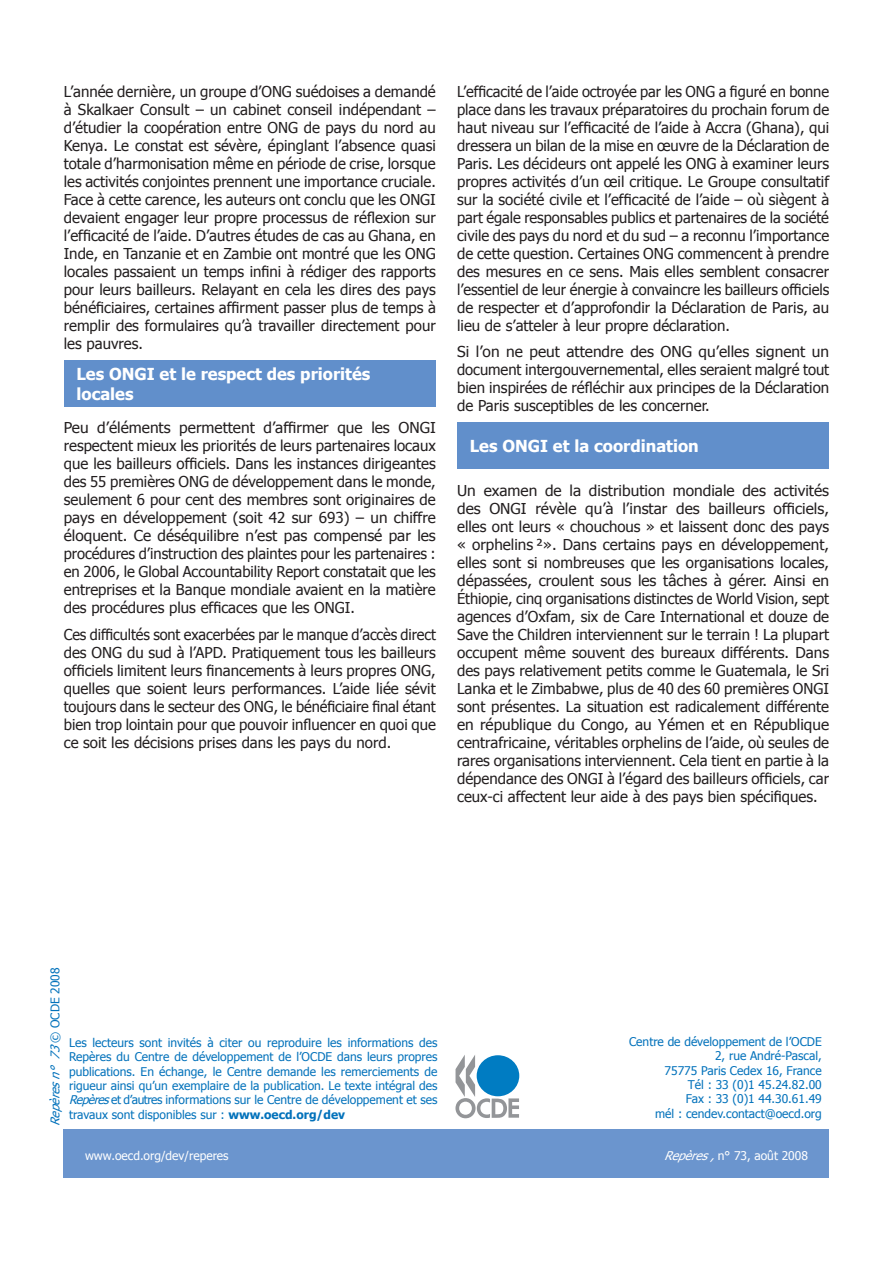
<style>
.page{position:relative;width:893px;height:1263px;background:#fff}
.page>*{position:absolute;margin:0;border:0;box-sizing:border-box;transform-origin:0 0}
.t1{font:700 16.5px/19.8px "Tahoma";color:#fff}
.Texte_courant{font:15px/18px "Tahoma";color:#231f20;text-align:justify}
.t2{font:12px/14.4px "Tahoma";color:#0372bb;text-align:justify}
.t3{font:12px "Tahoma";color:#fff}
.t4{font:italic 12px "Tahoma";color:#0372bb}
.s1{font-style:normal}
.s2{font-style:italic}
.s3{font-weight:700}
</style>
<div class="page">
<div style="left:64px;top:1129px;width:765px;height:49px;background:#6b95ce"></div>
<svg style="left:455px;top:1055px;width:64px;height:63px"></svg>
<div style="left:477px;top:1055px;width:42px;height:41px;background:#007cc2;border-radius:50%"></div>
<div style="left:64px;top:360px;width:371px;height:47px;background:#618fcb"></div>
<div style="left:457px;top:422px;width:372px;height:47px;background:#618fcb"></div>
<p class="Texte_courant" style="left:64px;top:81px;width:374px">L’année dernière, un groupe d’ONG suédoises a demandé à Skalkaer Consult – un cabinet conseil indépendant – d’étudier la coopération entre ONG de pays du nord au Kenya. Le constat est sévère, épinglant l’absence quasi totale d’harmonisation même en période de crise, lorsque les activités conjointes prennent une importance cruciale.<br>Face à cette carence, les auteurs ont conclu que les ONGI devaient engager leur propre processus de réflexion sur l’efficacité de l’aide. D’autres études de cas au Ghana, en Inde, en Tanzanie et en Zambie ont montré que les ONG locales passaient un temps infini à rédiger des rapports pour leurs bailleurs. Relayant en cela les dires des pays bénéficiaires, certaines affirment passer plus de temps à remplir des formulaires qu’à travailler directement pour les pauvres.</p>
<p class="t1" style="left:77px;top:363px;width:295px">Les ONGI et le respect des priorités locales</p>
<p class="Texte_courant" style="left:64px;top:418px;width:374px">Peu d’éléments permettent d’affirmer que les ONGI respectent mieux les priorités de leurs partenaires locaux que les bailleurs officiels. Dans les instances dirigeantes des 55 premières ONG de développement dans le monde, seulement 6 pour cent des membres sont originaires de pays en développement (soit 42 sur 693) – un chiffre éloquent. Ce déséquilibre n’est pas compensé par les procédures d’instruction des plaintes pour les partenaires : en 2006, le Global Accountability Report constatait que les entreprises et la Banque mondiale avaient en la matière des procédures plus efficaces que les ONGI.</p>
<p class="Texte_courant" style="left:64px;top:625px;width:374px">Ces difficultés sont exacerbées par le manque d’accès direct des ONG du sud à l’APD. Pratiquement tous les bailleurs officiels limitent leurs financements à leurs propres ONG, quelles que soient leurs performances. L’aide liée sévit toujours dans le secteur des ONG, le bénéficiaire final étant bien trop lointain pour que pouvoir influencer en quoi que ce soit les décisions prises dans les pays du nord.</p>
<p class="Texte_courant" style="left:457px;top:81px;width:374px">L’efficacité de l’aide octroyée par les ONG a figuré en bonne place dans les travaux préparatoires du prochain forum de haut niveau sur l’efficacité de l’aide à Accra (Ghana), qui dressera un bilan de la mise en œuvre de la Déclaration de Paris. Les décideurs ont appelé les ONG à examiner leurs propres activités d’un œil critique. Le Groupe consultatif sur la société civile et l’efficacité de l’aide – où siègent à part égale responsables publics et partenaires de la société civile des pays du nord et du sud – a reconnu l’importance de cette question. Certaines ONG commencent à prendre des mesures en ce sens. Mais elles semblent consacrer l’essentiel de leur énergie à convaincre les bailleurs officiels de respecter et d’approfondir la Déclaration de Paris, au lieu de s’atteler à leur propre déclaration.</p>
<p class="Texte_courant" style="left:457px;top:342px;width:374px">Si l’on ne peut attendre des ONG qu’elles signent un document intergouvernemental, elles seraient malgré tout bien inspirées de réfléchir aux principes de la Déclaration de Paris susceptibles de les concerner.</p>
<p class="t1" style="left:470px;top:435px;width:230px">Les ONGI et la coordination</p>
<p class="Texte_courant" style="left:457px;top:481px;width:374px">Un examen de la distribution mondiale des activités des ONGI révèle qu’à l’instar des bailleurs officiels, elles ont leurs « chouchous » et laissent donc des pays « orphelins ²». Dans certains pays en développement, elles sont si nombreuses que les organisations locales, dépassées, croulent sous les tâches à gérer. Ainsi en Éthiopie, cinq organisations distinctes de World Vision, sept agences d’Oxfam, six de Care International et douze de Save the Children interviennent sur le terrain ! La plupart occupent même souvent des bureaux différents. Dans des pays relativement petits comme le Guatemala, le Sri Lanka et le Zimbabwe, plus de 40 des 60 premières ONGI sont présentes. La situation est radicalement différente en république du Congo, au Yémen et en République centrafricaine, véritables orphelins de l’aide, où seules de rares organisations interviennent. Cela tient en partie à la dépendance des ONGI à l’égard des bailleurs officiels, car ceux-ci affectent leur aide à des pays bien spécifiques.</p>
<p class="t4" style="left:47px;top:1126px;width:160px;rotate:-90deg">Repèresn° 73<span class="s1">© O C D E 2 0 0 8</span></p>
<p class="t2" style="left:69px;top:1034px;width:370px">Les lecteurs sont invités à citer ou reproduire les informations des Repères du Centre de développement de l’OCDE dans leurs propres publications. En échange, le Centre demande les remerciements de rigueur ainsi qu’un exemplaire de la publication. Le texte intégral des <span class="s2">Repères</span>et d’autres informations sur le Centre de développement et ses travaux sont disponibles sur : <span class="s3">www.oecd.org/dev</span></p>
<p class="t2" style="left:629px;top:1033px;width:194px">Centre de développement de l’OCDE</p>
<p class="t2" style="left:715px;top:1048px;width:108px">2, rue André-Pascal,</p>
<p class="t2" style="left:665px;top:1062px;width:159px">75775 Paris Cedex 16, France</p>
<p class="t2" style="left:688px;top:1077px;width:135px">Tél : 33 (0)1 45.24.82.00</p>
<p class="t2" style="left:686px;top:1091px;width:137px">Fax : 33 (0)1 44.30.61.49</p>
<p class="t2" style="left:655px;top:1105px;width:168px">mél : cendev.contact@oecd.org</p>
<p class="t3" style="left:85px;top:1148px;width:145px">www.oecd.org/dev/reperes</p>
<p class="t3" style="left:664px;top:1148px;width:145px"><span class="s2">Repères,</span>n° 73, août 2008</p>
</div>
